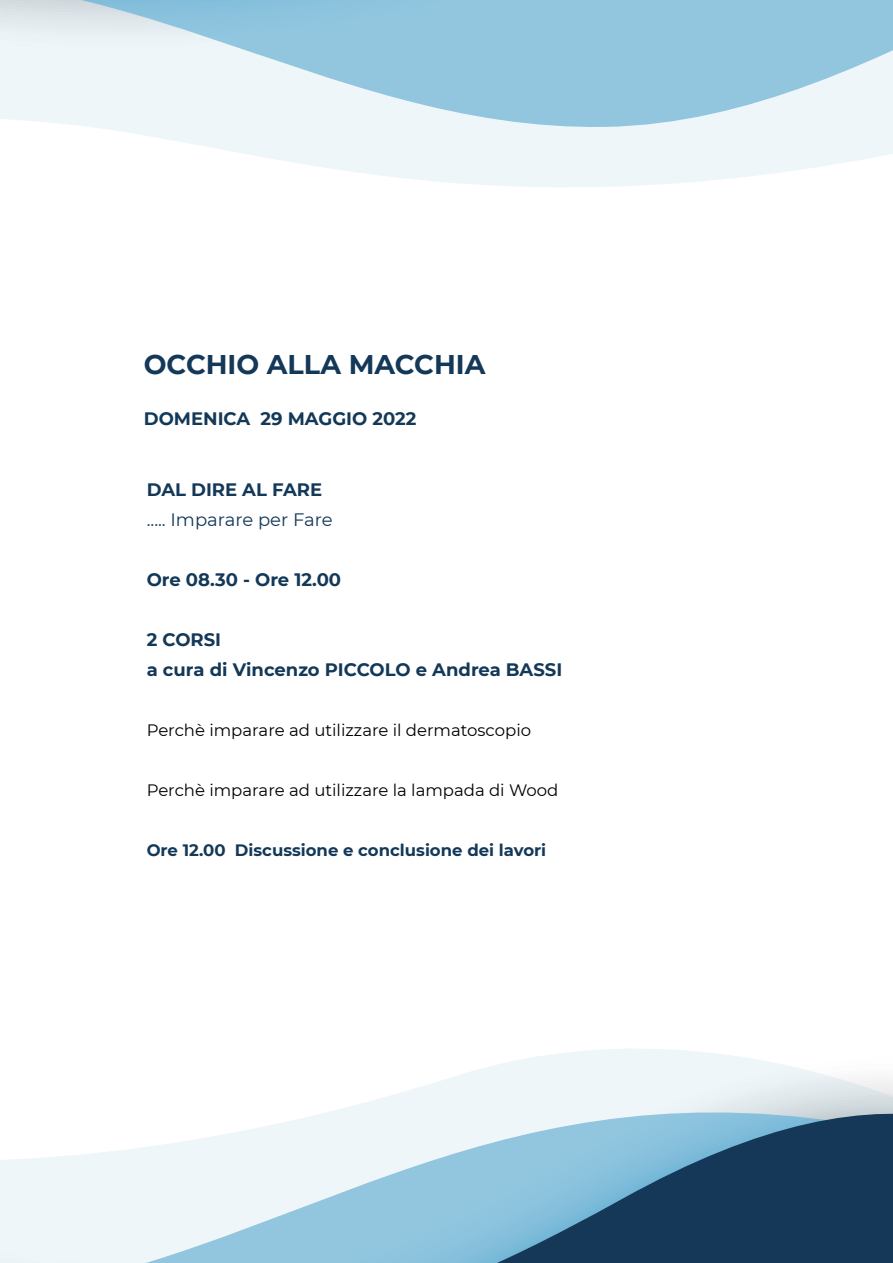
<style>
.page{position:relative;width:893px;height:1263px;background:#fff}
.page>*{position:absolute;margin:0;border:0;box-sizing:border-box;transform-origin:0 0}
.t1{font:700 27px "Montserrat";color:#133858}
.t2{font:700 18px/30px "Montserrat";color:#133858}
.t3{font:18px "Montserrat";color:#133858}
.t4{font:16.5px "Montserrat";color:#000}
.t5{font:700 16.5px "Montserrat";color:#133858}
</style>
<div class="page">
<svg style="left:0;top:1049px;width:893px;height:214px"></svg>
<svg style="left:0;top:0;width:893px;height:187px;background:#c9e2ee"></svg>
<h1 class="t1" style="left:144px;top:345px;width:343px">OCCHIO ALLA MACCHIA</h1>
<p class="t2" style="left:144px;top:402px;width:274px">DOMENICA 29 MAGGIO 2022</p>
<p class="t2" style="left:147px;top:474px;width:177px">DAL DIRE AL FARE</p>
<p class="t3" style="left:147px;top:507px;width:187px">..... Imparare per Fare</p>
<p class="t2" style="left:147px;top:564px;width:196px">Ore 08.30 - Ore 12.00</p>
<p class="t2" style="left:147px;top:624px;width:417px">2 CORSI<br>a cura di Vincenzo PICCOLO e Andrea BASSI</p>
<p class="t4" style="left:147px;top:719px;width:386px">Perchè imparare ad utilizzare il dermatoscopio</p>
<p class="t4" style="left:147px;top:779px;width:413px">Perchè imparare ad utilizzare la lampada di Wood</p>
<p class="t5" style="left:147px;top:838px;width:401px">Ore 12.00 Discussione e conclusione dei lavori</p>
</div>
